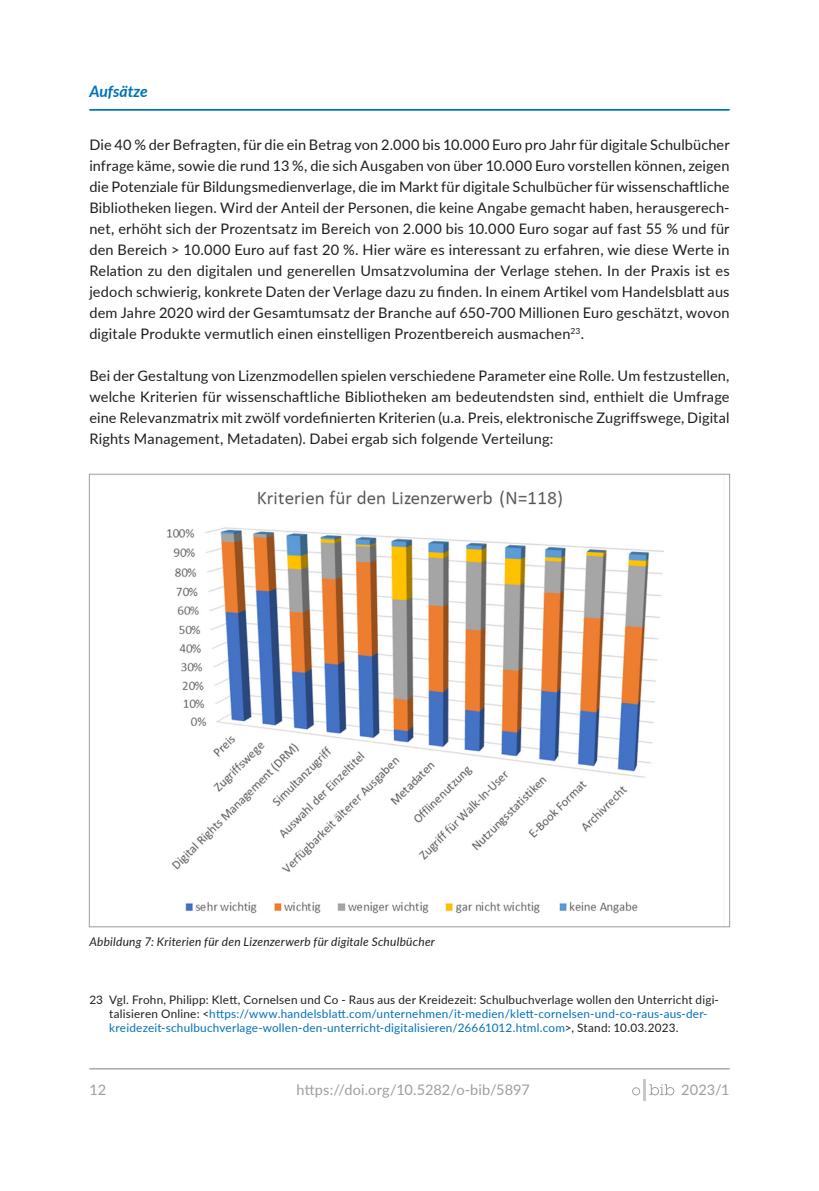
<style>
.page{position:relative;width:819px;height:1191px;background:#fff}
.page>*{position:absolute;margin:0;border:0;box-sizing:border-box;transform-origin:0 0}
.t1{font:15.75px "Lato Bold Italic 2";color:#0071b9}
.t2{font:14.53px/21px "Lato";letter-spacing:.01em;color:#1d1e1f;text-align:justify}
.t3{font:14.53px "Lato";letter-spacing:.01em;color:#9e9e9e}
.t4{font:14.53px "Lato Regular 2";letter-spacing:.01em;color:#9e9e9e}
.t5{font:italic 11.9px "Lato";letter-spacing:.02em;color:#1d1e1f}
.t6{font:11.72px/14px "Lato";letter-spacing:.02em;color:#0071b9}
.s1{color:#1d1e1f}
</style>
<div class="page">
<hr style="left:89px;top:1068px;width:640px;height:1px;background:#9e9e9e">
<hr style="left:643px;top:1079px;width:3px;height:21px;background:#c7c8ca">
<svg style="left:632px;top:1087px;width:8px;height:8px"></svg>
<svg style="left:649px;top:1084px;width:25px;height:11px"></svg>
<img style="left:167px;top:490px;width:497px;height:424px">
<hr style="left:89px;top:109px;width:640px;height:2px;background:#0071b9">
<p class="t1" style="left:89px;top:80px;width:60px">Aufsätze</p>
<p class="t2" style="left:89px;top:134px;width:641px">Die 40 % der Befragten, für die ein Betrag von 2.000 bis 10.000 Euro pro Jahr für digitale Schulbücher infrage käme, sowie die rund 13 %, die sich Ausgaben von über 10.000 Euro vorstellen können, zeigen die Potenziale für Bildungsmedienverlage, die im Markt für digitale Schulbücher für wissenschaftliche Bibliotheken liegen. Wird der Anteil der Personen, die keine Angabe gemacht haben, herausgerech&shy;net, erhöht sich der Prozentsatz im Bereich von 2.000 bis 10.000 Euro sogar auf fast 55 % und für den Bereich &gt; 10.000 Euro auf fast 20 %. Hier wäre es interessant zu erfahren, wie diese Werte in Relation zu den digitalen und generellen Umsatzvolumina der Verlage stehen. In der Praxis ist es jedoch schwierig, konkrete Daten der Verlage dazu zu finden. In einem Artikel vom Handelsblatt aus dem Jahre 2020 wird der Gesamtumsatz der Branche auf 650-700 Millionen Euro geschätzt, wovon digitale Produkte vermutlich einen einstelligen Prozentbereich ausmachen<sup>23</sup>.</p>
<p class="t2" style="left:89px;top:365px;width:641px">Bei der Gestaltung von Lizenzmodellen spielen verschiedene Parameter eine Rolle. Um festzustellen, welche Kriterien für wissenschaftliche Bibliotheken am bedeutendsten sind, enthielt die Umfrage eine Relevanzmatrix mit zwölf vordefinierten Kriterien (u.a. Preis, elektronische Zugriffswege, Digital Rights Management, Metadaten). Dabei ergab sich folgende Verteilung:</p>
<p class="t5" style="left:89px;top:933px;width:347px">Abbildung 7: Kriterien für den Lizenzerwerb für digitale Schulbücher</p>
<p class="t6" style="left:109px;top:992px;width:611px;text-indent:-20px"><span class="s1">23 Vgl. Frohn, Philipp: Klett, Cornelsen und Co - Raus aus der Kreidezeit: Schulbuchverlage wollen den Unterricht digi&shy;talisieren Online: &lt;</span>https://www.handelsblatt.com/unternehmen/it-medien/klett-cornelsen-und-co-raus-aus-der&shy;kreidezeit-schulbuchverlage-wollen-den-unterricht-digitalisieren/26661012.html.com<span class="s1">&gt;, Stand: 10.03.2023.</span></p>
<p class="t4" style="left:89px;top:1079px;width:18px">12</p>
<p class="t3" style="left:296px;top:1079px;width:235px">https://doi.org/10.5282/o-bib/5897</p>
<p class="t4" style="left:681px;top:1079px;width:50px">2023/1</p>
</div>
